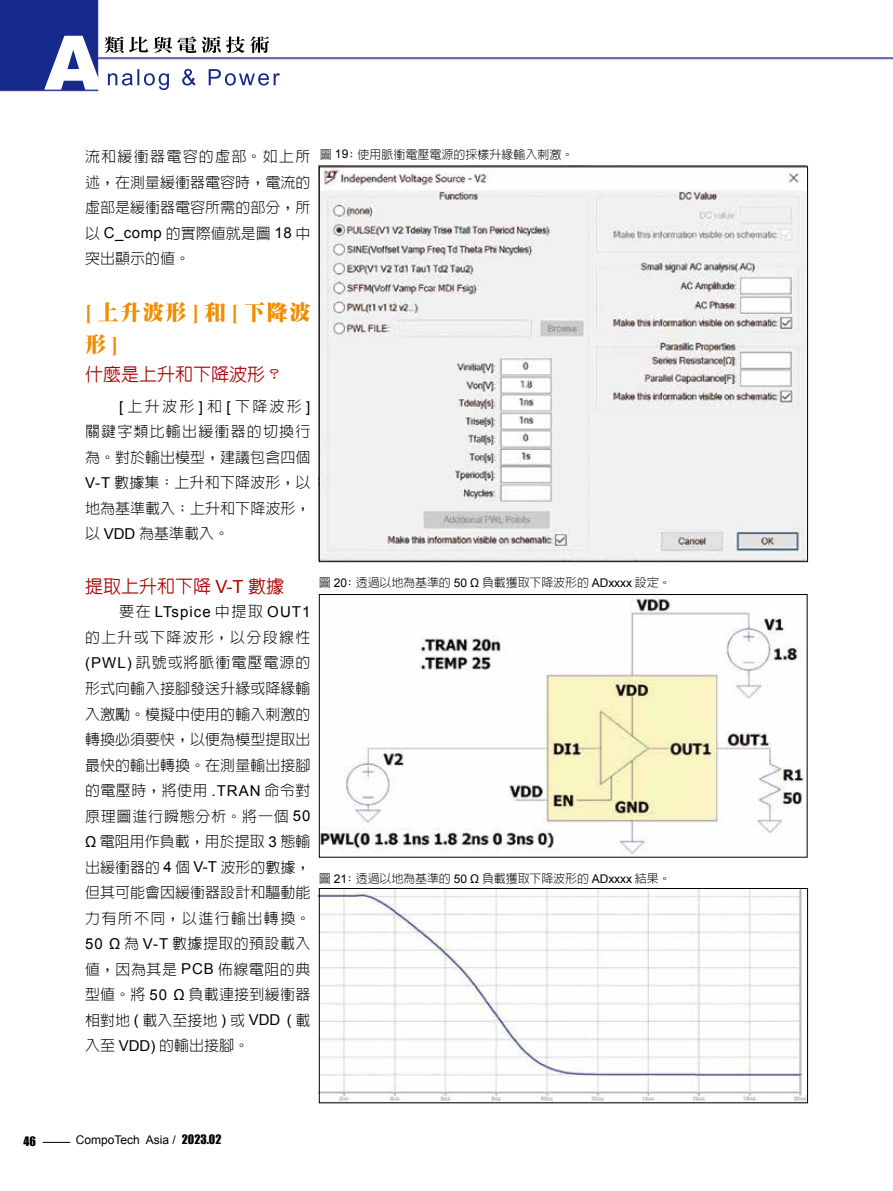
<style>
.page{position:relative;width:893px;height:1191px;background:#fff}
.page>*{position:absolute;margin:0;border:0;box-sizing:border-box;transform-origin:0 0}
.t1{font:900 21px/31.5px "Inn Ming";letter-spacing:.075em;color:#f18d00}
.t2{font:500 18px "Yen Round";color:#ad0003}
.t3{font:300 15px/25.5px "Lin Gothic";color:#000;text-align:justify}
.t4{font:15px "Arial";letter-spacing:.07em;color:#000}
.t5{font:300 12px "Lin Gothic";letter-spacing:-.01em;color:#000}
.t6{font:12px "Arial";color:#000}
.t7{font:12px "Impact";color:#000}
.s1{font-family:"Arial";font-weight:400}
.s2{font-family:"Times New Roman";font-weight:700}
.s3{font-family:"Lin Gothic";font-weight:300}
.s4{font-family:"Impact"}
</style>
<div class="page">
<img style="left:0;top:0;width:893px;height:92px">
<img style="left:137px;top:69px;width:143px;height:19px">
<img style="left:105px;top:36px;width:116px;height:17px">
<img style="left:44px;top:36px;width:59px;height:54px">
<svg style="left:43px;top:1142px;width:27px;height:1px"></svg>
<img style="left:321px;top:596px;width:483px;height:259px">
<div style="left:319px;top:594px;width:488px;height:263px;border:1px solid #040002"></div>
<img style="left:321px;top:890px;width:485px;height:211px">
<div style="left:319px;top:888px;width:489px;height:215px;border:1px solid #040002"></div>
<img style="left:319px;top:165px;width:489px;height:395px">
<p class="t3" style="left:85px;top:144px;width:227px">流和緩衝器電容的虛部。如上所述，在測量緩衝器電容時，電流的虛部是緩衝器電容所需的部分，所以 <span class="s1">C_comp</span> 的實際值就是圖 <span class="s1">18</span> 中突出顯示的值。</p>
<h1 class="t1" style="left:85px;top:296px;width:227px"><span class="s2">[</span>上升波形<span class="s2">]</span>和<span class="s2">[</span>下降波形 <span class="s2">]</span></h1>
<p class="t2" style="left:85px;top:364px;width:199px">什麼是上升和下降波形？</p>
<p class="t3" style="left:85px;top:393px;width:227px;text-indent:34px"><span class="s1">[</span>上升波形<span class="s1">]</span>和<span class="s1">[</span>下降波形<span class="s1">]</span>關鍵字類比輸出緩衝器的切換行為。對於輸出模型，建議包含四個<span class="s1">V-T</span> 數據集：上升和下降波形，以地為基準載入；上升和下降波形，以 <span class="s1">VDD</span> 為基準載入。</p>
<p class="t2" style="left:85px;top:577px;width:201px">提取上升和下降 <span class="s1">V-T</span> 數據</p>
<p class="t4" style="left:119px;top:602px;width:193px"><span class="s3">要在</span> LTspice <span class="s3">中提取</span> OUT1</p>
<p class="t3" style="left:85px;top:624px;width:227px">的上升或下降波形，以分段線性<span class="s1">(PWL)</span> 訊號或將脈衝電壓電源的形式向輸入接腳發送升緣或降緣輸入激勵。模擬中使用的輸入刺激的轉換必須要快，以便為模型提取出最快的輸出轉換。在測量輸出接腳的電壓時，將使用 <span class="s1">.TRAN</span> 命令對原理圖進行瞬態分析。將一個 <span class="s1">50<br>Ω</span> 電阻用作負載，用於提取 <span class="s1">3</span> 態輸出緩衝器的 <span class="s1">4</span> 個 <span class="s1">V-T</span> 波形的數據，但其可能會因緩衝器設計和驅動能力有所不同，以進行輸出轉換。<span class="s1">50 Ω</span> 為 <span class="s1">V-T</span> 數據提取的預設載入值，因為其是 <span class="s1">PCB</span> 佈線電阻的典型值。將 <span class="s1">50 Ω</span> 負載連接到緩衝器相對地 <span class="s1">(</span> 載入至接地 <span class="s1">)</span> 或 <span class="s1">VDD (</span> 載入至 <span class="s1">VDD)</span> 的輸出接腳。</p>
<p class="t5" style="left:320px;top:148px;width:255px">圖 <span class="s1">19</span>: 使用脈衝電壓電源的採樣升緣輸入刺激。</p>
<p class="t5" style="left:319px;top:577px;width:353px">圖 <span class="s1">20</span>: 透過以地為基準的 <span class="s1">50 Ω</span> 負載獲取下降波形的 <span class="s1">ADxxxx</span> 設定。</p>
<p class="t5" style="left:319px;top:872px;width:353px">圖 <span class="s1">21</span>: 透過以地為基準的 <span class="s1">50 Ω</span> 負載獲取下降波形的 <span class="s1">ADxxxx</span> 結果。</p>
<p class="t7" style="left:24px;top:1132px;width:14px">46</p>
<p class="t6" style="left:76px;top:1131px;width:147px">CompoTech Asia / <span class="s4">2023.02</span></p>
</div>
